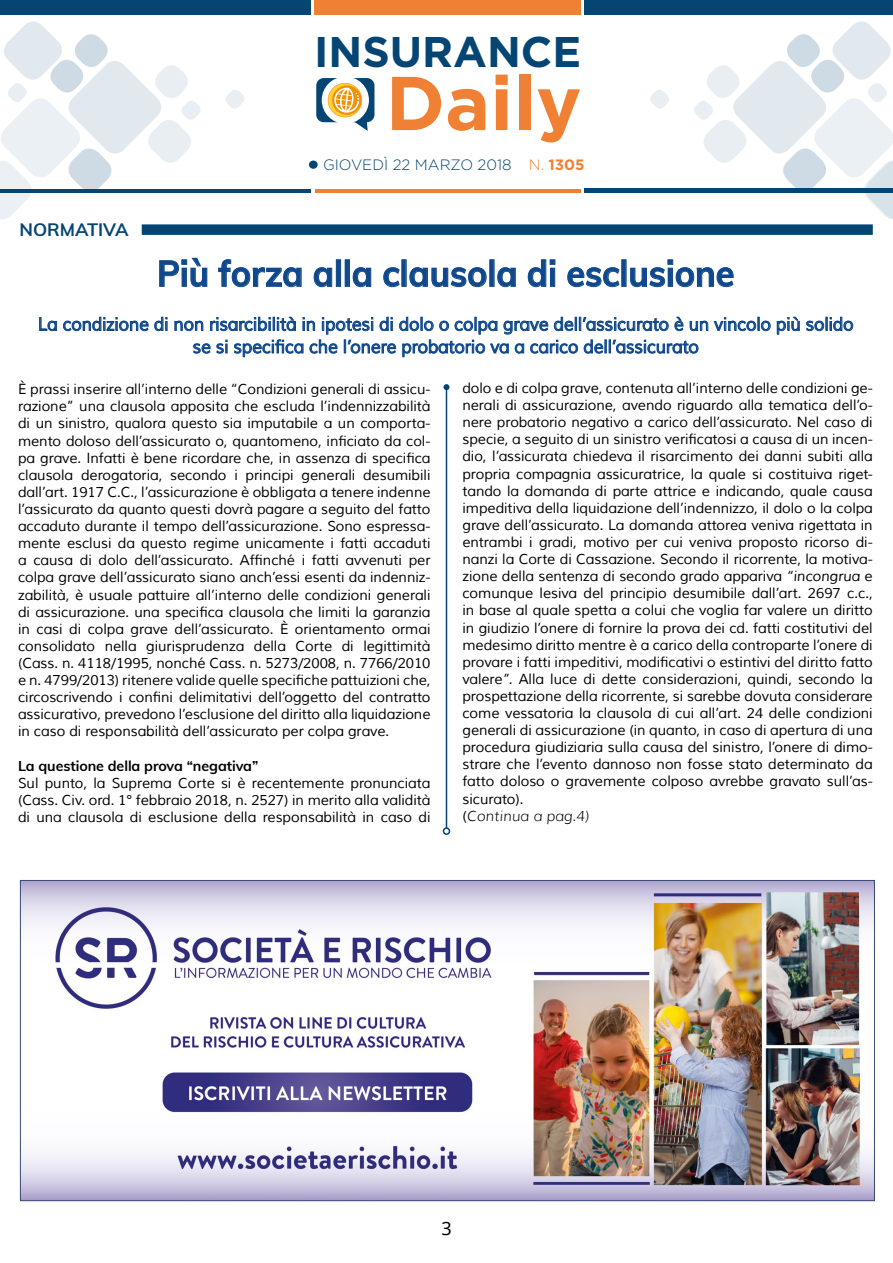
<style>
.page{position:relative;width:893px;height:1263px;background:#fff}
.page>*{position:absolute;margin:0;border:0;box-sizing:border-box;transform-origin:0 0}
.t1{font:700 76.05px "Gotham";color:#f08033}
.t2{font:700 42.9px "Gotham";color:#054573}
.t3{font:700 36px "Muli";color:#0f488c;scale:.95 1}
.t4{font:18px/22.5px "Muli";color:#0f488c;text-align:center;scale:.95 1}
.t5{font:700 18px "Muli";color:#054573}
.t6{font:18px "Noto Sans";color:#000}
.t7{font:300 15px "Gotham";color:#054573}
.t8{font:700 15px "Gotham";color:#f08033}
.t9{font:14.25px/17.1px "Muli";letter-spacing:-.005em;color:#000;text-align:justify}
.t10{font:700 14.25px "Muli";letter-spacing:-.005em;color:#000}
.s1{font-weight:300}
.s2{font-style:italic}
.s3{font-weight:300;font-style:italic}
</style>
<div class="page">
<div style="left:309px;top:161px;width:9px;height:8px;background:#054573;border-radius:50%"></div>
<div style="left:0;top:0;width:310px;height:15px;background:#054573"></div>
<div style="left:585px;top:0;width:308px;height:14px;background:#054573"></div>
<div style="left:314px;top:0;width:267px;height:15px;background:#f08033"></div>
<hr style="left:0;top:189px;width:310px;height:3px;background:#054573">
<hr style="left:585px;top:188px;width:308px;height:4px;background:#054573">
<hr style="left:315px;top:189px;width:266px;height:3px;background:#f08033">
<div style="left:316px;top:78px;width:58px;height:44px;background:#054573;border-radius:8px"></div>
<div style="left:322px;top:77px;width:47px;height:47px;background:#fff;border-radius:50%"></div>
<svg style="left:328px;top:83px;width:40px;height:48px"></svg>
<svg style="left:225px;top:90px;width:20px;height:19px"></svg>
<svg style="left:650px;top:90px;width:19px;height:19px"></svg>
<svg style="left:0;top:21px;width:203px;height:198px"></svg>
<svg style="left:691px;top:14px;width:202px;height:205px"></svg>
<hr style="left:446px;top:387px;width:1px;height:441px;background:#054573">
<svg style="left:443px;top:384px;width:6px;height:6px"></svg>
<div style="left:443px;top:827px;width:7px;height:8px;border:2px solid #054573;border-radius:50%"></div>
<div style="left:142px;top:224px;width:731px;height:11px;background:#054573"></div>
<img style="left:22px;top:882px;width:851px;height:317px">
<svg style="left:159px;top:258px;width:49px;height:29px"></svg>
<svg style="left:218px;top:259px;width:84px;height:28px"></svg>
<svg style="left:313px;top:267px;width:19px;height:20px"></svg>
<div style="left:336px;top:259px;width:5px;height:28px;border:1px solid #0f488c"></div>
<div style="left:345px;top:259px;width:5px;height:28px;border:1px solid #0f488c"></div>
<svg style="left:352px;top:267px;width:19px;height:20px"></svg>
<svg style="left:383px;top:267px;width:17px;height:20px"></svg>
<svg style="left:409px;top:267px;width:78px;height:20px"></svg>
<svg style="left:497px;top:267px;width:19px;height:20px"></svg>
<svg style="left:528px;top:259px;width:27px;height:28px"></svg>
<svg style="left:567px;top:267px;width:53px;height:20px"></svg>
<svg style="left:630px;top:260px;width:104px;height:27px"></svg>
<svg style="left:39px;top:317px;width:18px;height:15px"></svg>
<svg style="left:63px;top:317px;width:104px;height:15px"></svg>
<svg style="left:777px;top:317px;width:23px;height:18px"></svg>
<svg style="left:806px;top:320px;width:18px;height:12px"></svg>
<div style="left:825px;top:317px;width:3px;height:14px;border:1px solid #0f488c"></div>
<svg style="left:830px;top:317px;width:24px;height:15px"></svg>
<svg style="left:174px;top:317px;width:597px;height:40px"></svg>
<h2 class="t2" style="left:314px;top:27px;width:269px">INSURANCE</h2>
<h1 class="t1" style="left:386px;top:59px;width:197px">Daily</h1>
<p class="t5" style="left:19px;top:217px;width:111px">NORMATIVA</p>
<p class="t7" style="left:323px;top:157px;width:190px">GIOVEDÌ 22 MARZO 2018</p>
<p class="t8" style="left:529px;top:156px;width:57px"><span class="s1">N.</span> 1305</p>
<h3 class="t3" style="left:157px;top:247px;width:609px">Più forza alla clausola di esclusione</h3>
<p class="t4" style="left:38px;top:313px;width:860px">La condizione di non risarcibilità in ipotesi di dolo o colpa grave dell’assicurato è un vincolo più solido se si specifica che l’onere probatorio va a carico dell’assicurato</p>
<p class="t9" style="left:18px;top:381px;width:414px">È prassi inserire all’interno delle “Condizioni generali di assicu&shy;razione” una clausola apposita che escluda l’indennizzabilità di un sinistro, qualora questo sia imputabile a un comporta&shy;mento doloso dell’assicurato o, quantomeno, inficiato da col&shy;pa grave. Infatti è bene ricordare che, in assenza di specifica clausola derogatoria, secondo i principi generali desumibili dall’art. 1917 C.C., l’assicurazione è obbligata a tenere indenne l’assicurato da quanto questi dovrà pagare a seguito del fatto accaduto durante il tempo dell’assicurazione. Sono espressa&shy;mente esclusi da questo regime unicamente i fatti accaduti a causa di dolo dell’assicurato. Affinché i fatti avvenuti per colpa grave dell’assicurato siano anch’essi esenti da indenniz&shy;zabilità, è usuale pattuire all’interno delle condizioni generali di assicurazione. una specifica clausola che limiti la garanzia in casi di colpa grave dell’assicurato. È orientamento ormai consolidato nella giurisprudenza della Corte di legittimità (Cass. n. 4118/1995, nonché Cass. n. 5273/2008, n. 7766/2010 e n. 4799/2013) ritenere valide quelle specifiche pattuizioni che, circoscrivendo i confini delimitativi dell’oggetto del contratto assicurativo, prevedono l’esclusione del diritto alla liquidazione in caso di responsabilità dell’assicurato per colpa grave.</p>
<p class="t10" style="left:18px;top:755px;width:242px">La questione della prova “negativa”</p>
<p class="t9" style="left:18px;top:774px;width:414px">Sul punto, la Suprema Corte si è recentemente pronunciata (Cass. Civ. ord. 1° febbraio 2018, n. 2527) in merito alla validità di una clausola di esclusione della responsabilità in caso di</p>
<p class="t9" style="left:462px;top:380px;width:412px;text-align:left">dolo e di colpa grave, contenuta all’interno delle condizioni ge&shy;nerali di assicurazione, avendo riguardo alla tematica dell’o&shy;nere probatorio negativo a carico dell’assicurato. Nel caso di specie, a seguito di un sinistro verificatosi a causa di un incen&shy;dio, l’assicurata chiedeva il risarcimento dei danni subiti alla propria compagnia assicuratrice, la quale si costituiva riget&shy;tando la domanda di parte attrice e indicando, quale causa impeditiva della liquidazione dell’indennizzo, il dolo o la colpa grave dell’assicurato. La domanda attorea veniva rigettata in entrambi i gradi, motivo per cui veniva proposto ricorso di&shy;nanzi la Corte di Cassazione. Secondo il ricorrente, la motiva&shy;zione della sentenza di secondo grado appariva <span class="s2">“incongrua</span> e comunque lesiva del principio desumibile dall’art. 2697 c.c., in base al quale spetta a colui che voglia far valere un diritto in giudizio l’onere di fornire la prova dei cd. fatti costitutivi del medesimo diritto mentre è a carico della controparte l’onere di provare i fatti impeditivi, modificativi o estintivi del diritto fatto valere<span class="s2">”.</span> Alla luce di dette considerazioni, quindi, secondo la prospettazione della ricorrente, si sarebbe dovuta considerare come vessatoria la clausola di cui all’art. 24 delle condizioni generali di assicurazione (in quanto, in caso di apertura di una procedura giudiziaria sulla causa del sinistro, l’onere di dimo&shy;strare che l’evento dannoso non fosse stato determinato da fatto doloso o gravemente colposo avrebbe gravato sull’as&shy;sicurato).<br>(<span class="s3">Continua a pag.4)</span></p>
<p class="t6" style="left:441px;top:1216px;width:12px">3</p>
</div>
